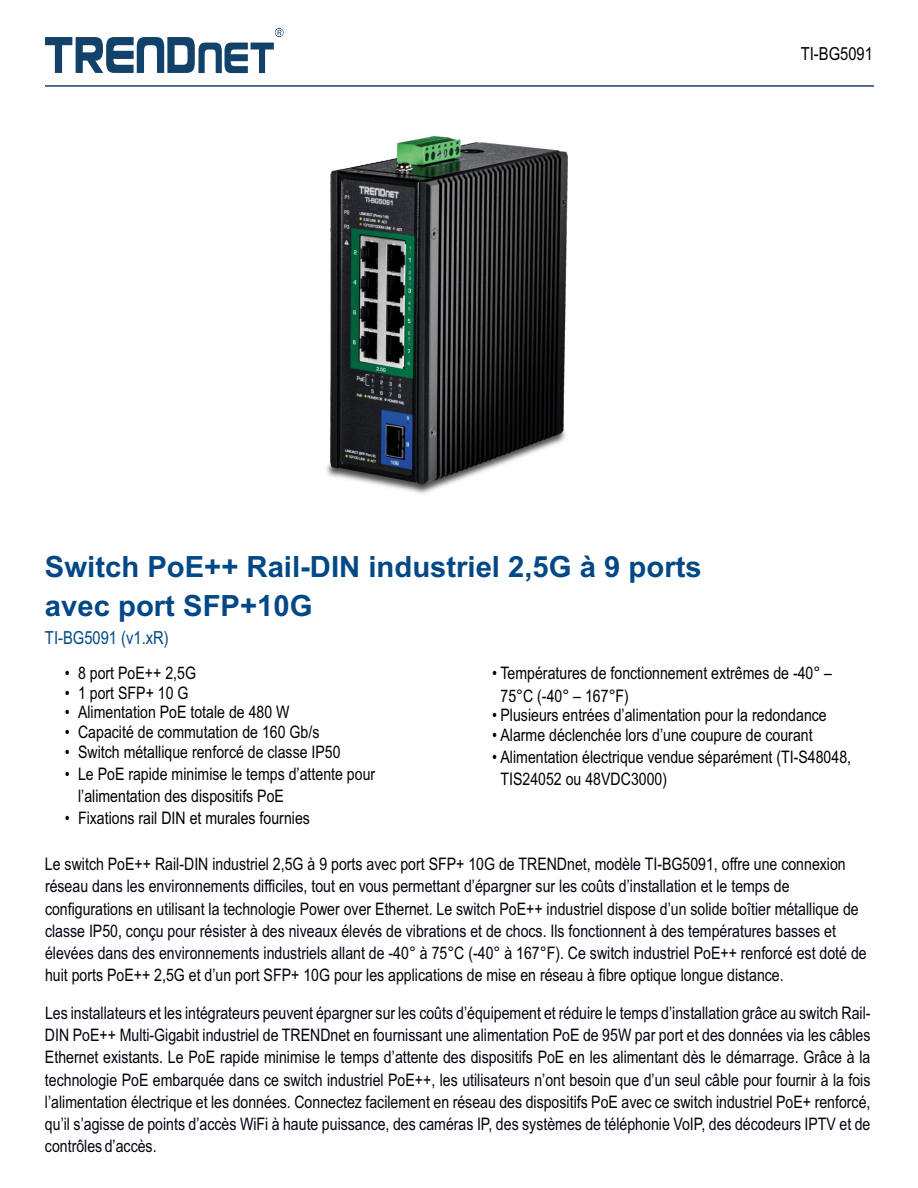
<style>
.page{position:relative;width:918px;height:1188px;background:#fff}
.page>*{position:absolute;margin:0;border:0;box-sizing:border-box;transform-origin:0 0}
.t1{font:700 29.25px/39.6px "Arial";color:#034886}
.t2{font:18px "Arial Narrow";color:#034886}
.t3{font:18px "Arial Narrow";color:#000}
.t4{font:17.25px/22.2px "Arial Narrow";color:#00030e}
.t5{font:17.25px/22.2px "Arial Narrow";color:#000}
</style>
<div class="page">
<svg style="left:45px;top:28px;width:239px;height:45px"></svg>
<hr style="left:45px;top:85px;width:829px;height:2px;background:#32537d">
<img style="left:326px;top:137px;width:242px;height:357px">
<p class="t3" style="left:801px;top:47px;width:74px">TI-BG5091</p>
<h1 class="t1" style="left:45px;top:549px;width:658px">Switch PoE++ Rail-DIN industriel 2,5G à 9 ports avec port SFP+10G</h1>
<p class="t2" style="left:45px;top:631px;width:125px">TI-BG5091 (v1.xR)</p>
<p class="t5" style="left:65px;top:664px;width:133px">• 8 port PoE++ 2,5G</p>
<p class="t5" style="left:65px;top:683px;width:125px">• 1 port SFP+ 10 G</p>
<p class="t5" style="left:65px;top:703px;width:226px">• Alimentation PoE totale de 480 W</p>
<p class="t5" style="left:65px;top:722px;width:256px">• Capacité de commutation de 160 Gb/s</p>
<p class="t5" style="left:65px;top:742px;width:277px">• Switch métallique renforcé de classe IP50</p>
<p class="t5" style="left:78px;top:764px;width:299px;text-indent:-13px">• Le PoE rapide minimise le temps d’attente pour l’alimentation des dispositifs PoE</p>
<p class="t5" style="left:65px;top:809px;width:247px">• Fixations rail DIN et murales fournies</p>
<p class="t5" style="left:501px;top:664px;width:333px;text-indent:-8px">• Températures de fonctionnement extrêmes de -40° –<br>75°C (-40° – 167°F)</p>
<p class="t5" style="left:492px;top:706px;width:336px">• Plusieurs entrées d’alimentation pour la redondance</p>
<p class="t5" style="left:492px;top:725px;width:322px">• Alarme déclenchée lors d’une coupure de courant</p>
<p class="t5" style="left:501px;top:747px;width:352px;text-indent:-8px">• Alimentation électrique vendue séparément (TI-S48048,<br>TIS24052 ou 48VDC3000)</p>
<p class="t4" style="left:45px;top:855px;width:823px">Le switch PoE++ Rail-DIN industriel 2,5G à 9 ports avec port SFP+ 10G de TRENDnet, modèle TI-BG5091, offre une connexion réseau dans les environnements difficiles, tout en vous permettant d’épargner sur les coûts d’installation et le temps de configurations en utilisant la technologie Power over Ethernet. Le switch PoE++ industriel dispose d’un solide boîtier métallique de classe IP50, conçu pour résister à des niveaux élevés de vibrations et de chocs. Ils fonctionnent à des températures basses et élevées dans des environnements industriels allant de -40° à 75°C (-40° à 167°F). Ce switch industriel PoE++ renforcé est doté de huit ports PoE++ 2,5G et d’un port SFP+ 10G pour les applications de mise en réseau à fibre optique longue distance.</p>
<p class="t4" style="left:45px;top:1003px;width:827px;text-align:justify">Les installateurs et les intégrateurs peuvent épargner sur les coûts d’équipement et réduire le temps d’installation grâce au switch Rail-DIN PoE++ Multi-Gigabit industriel de TRENDnet en fournissant une alimentation PoE de 95W par port et des données via les câbles Ethernet existants. Le PoE rapide minimise le temps d’attente des dispositifs PoE en les alimentant dès le démarrage. Grâce à la technologie PoE embarquée dans ce switch industriel PoE++, les utilisateurs n’ont besoin que d’un seul câble pour fournir à la fois l’alimentation électrique et les données. Connectez facilement en réseau des dispositifs PoE avec ce switch industriel PoE+ renforcé, qu’il s’agisse de points d’accès WiFi à haute puissance, des caméras IP, des systèmes de téléphonie VoIP, des décodeurs IPTV et de contrôles d’accès.</p>
</div>
